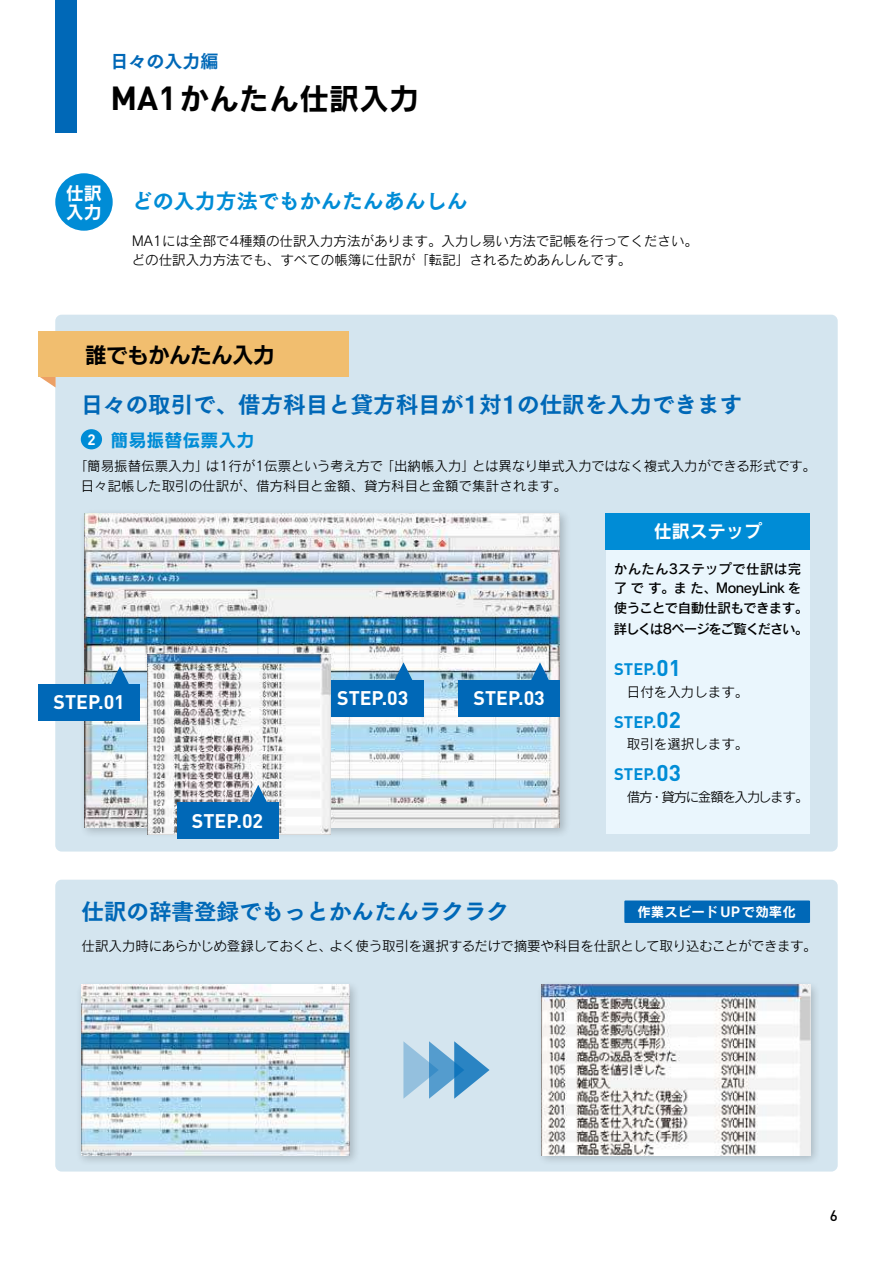
<style>
.page{position:relative;width:893px;height:1263px;background:#fff}
.page>*{position:absolute;margin:0;border:0;box-sizing:border-box;transform-origin:0 0}
.t1{font:30px "Rodin Pro B";color:#000}
.t2{font:22.5px "Tsuku Go Pro E";color:#0068b7}
.t3{font:21px "Tsuku Go Pro E";color:#008cd6}
.t4{font:21px "New Rodin Pro B";color:#000}
.t5{font:700 19.5px "DIN Pro";color:#fff}
.t6{font:18px/19.5px "Rodin Pro B";color:#fff}
.t7{font:18px "Rodin Pro B";color:#008cd6}
.t8{font:18px "Tsuku Go Pro E";color:#0068b7}
.t9{font:700 16.5px "DIN Pro";color:#008cd6}
.t10{font:700 15px "DIN Pro";color:#fff}
.t11{font:500 15px "DIN Pro";color:#000}
.t12{font:13.5px/19.5px "Rodin Pro M";color:#000}
.t13{font:13.5px "Rodin Pro M";letter-spacing:-.02em;color:#000}
.t14{font:13.5px/19.5px "Rodin Pro DB";letter-spacing:-.02em;color:#000}
.t15{font:13.5px "Rodin Pro DB";letter-spacing:-.095em;color:#000}
.t16{font:13.5px "Rodin Pro M";letter-spacing:-.1em;color:#000}
.t17{font:13.5px "Rodin Pro B";color:#fff}
.s1{font-family:"DIN Pro";font-weight:700;font-size:33px}
.s2{font-size:22.5px}
</style>
<div class="page">
<div style="left:55px;top:880px;width:783px;height:291px;background:#d4e5ef;border-radius:6px"></div>
<div style="left:55px;top:173px;width:58px;height:58px;background:#008cd6;border-radius:50%"></div>
<div style="left:55px;top:315px;width:783px;height:536px;background:#d4e5ef;border-radius:6px"></div>
<svg style="left:39px;top:376px;width:17px;height:11px"></svg>
<div style="left:39px;top:331px;width:310px;height:45px;background:#f1be6f"></div>
<div style="left:76px;top:980px;width:285px;height:186px;background:#000;opacity:.2"></div>
<img style="left:81px;top:985px;width:268px;height:170px">
<svg style="left:403px;top:1041px;width:87px;height:58px"></svg>
<div style="left:624px;top:900px;width:186px;height:23px;background:#0068b7"></div>
<div style="left:536px;top:980px;width:285px;height:186px;background:#000;opacity:.2"></div>
<img style="left:542px;top:985px;width:268px;height:170px">
<div style="left:606px;top:549px;width:204px;height:285px;background:#eaf6fd"></div>
<div style="left:606px;top:513px;width:204px;height:36px;background:#008cd6"></div>
<div style="left:80px;top:508px;width:491px;height:330px;background:#000;opacity:.2"></div>
<img style="left:85px;top:513px;width:475px;height:314px">
<div style="left:39px;top:684px;width:101px;height:37px;background:#0068b7"></div>
<svg style="left:109px;top:666px;width:22px;height:18px"></svg>
<div style="left:459px;top:680px;width:101px;height:37px;background:#0068b7"></div>
<svg style="left:529px;top:662px;width:22px;height:18px"></svg>
<div style="left:81px;top:429px;width:21px;height:20px;background:#008cd6;border-radius:50%"></div>
<div style="left:322px;top:680px;width:101px;height:37px;background:#0068b7"></div>
<svg style="left:392px;top:662px;width:23px;height:18px"></svg>
<img style="left:147px;top:654px;width:184px;height:180px">
<div style="left:177px;top:803px;width:101px;height:36px;background:#0068b7"></div>
<svg style="left:247px;top:785px;width:23px;height:18px"></svg>
<div style="left:55px;top:0;width:22px;height:133px;background:#0068b7"></div>
<h3 class="t8" style="left:111px;top:45px;width:109px">日々の入力編</h3>
<h1 class="t1" style="left:111px;top:78px;width:310px"><span class="s1">MA1</span>かんたん仕訳入力</h1>
<h3 class="t6" style="left:66px;top:182px;width:37px">仕訳入力</h3>
<h3 class="t3" style="left:132px;top:182px;width:337px">どの入力方法でもかんたんあんしん</h3>
<p class="t12" style="left:132px;top:230px;width:568px">MA1には全部で4種類の仕訳入力方法があります。入力し易い方法で記帳を行ってください。どの仕訳入力方法でも、すべての帳簿に仕訳が「転記」されるためあんしんです。</p>
<h3 class="t4" style="left:85px;top:337px;width:191px">誰でもかんたん入力</h3>
<h2 class="t2" style="left:81px;top:384px;width:663px">日々の取引で、借方科目と貸方科目が1対1の仕訳を入力できます</h2>
<h3 class="t7" style="left:111px;top:428px;width:146px">簡易振替伝票入力</h3>
<p class="t12" style="left:81px;top:456px;width:737px;text-indent:-7px">「簡易振替伝票入力」は1行が1伝票という考え方で「出納帳入力」とは異なり単式入力ではなく複式入力ができる形式です。日々記帳した取引の仕訳が、借方科目と金額、貸方科目と金額で集計されます。</p>
<p class="t10" style="left:88px;top:427px;width:10px">2</p>
<h3 class="t5" style="left:54px;top:686px;width:73px">STEP.01</h3>
<h3 class="t5" style="left:474px;top:682px;width:73px">STEP.03</h3>
<h3 class="t5" style="left:337px;top:682px;width:73px">STEP.03</h3>
<h3 class="t5" style="left:192px;top:805px;width:73px">STEP.02</h3>
<h3 class="t6" style="left:654px;top:521px;width:109px">仕訳ステップ</h3>
<p class="t14" style="left:614px;top:558px;width:196px">かんたん3ステップで仕訳は完了です。また、MoneyLink を使うことで自動仕訳もできます。</p>
<p class="t15" style="left:614px;top:620px;width:196px">詳しくは8ページをご覧ください。</p>
<p class="t9" style="left:614px;top:655px;width:68px">STEP.<span class="s2">01</span></p>
<p class="t12" style="left:627px;top:682px;width:123px">日付を入力します。</p>
<p class="t9" style="left:614px;top:708px;width:68px">STEP.<span class="s2">02</span></p>
<p class="t12" style="left:627px;top:734px;width:123px">取引を選択します。</p>
<p class="t9" style="left:614px;top:760px;width:68px">STEP.<span class="s2">03</span></p>
<p class="t16" style="left:627px;top:788px;width:183px">借方・貸方に金額を入力します。</p>
<h2 class="t2" style="left:82px;top:891px;width:429px">仕訳の辞書登録でもっとかんたんラクラク</h2>
<p class="t13" style="left:82px;top:937px;width:737px">仕訳入力時にあらかじめ登録しておくと、よく使う取引を選択するだけで摘要や科目を仕訳として取り込むことができます。</p>
<p class="t17" style="left:637px;top:903px;width:160px">作業スピードUPで効率化</p>
<p class="t11" style="left:830px;top:1203px;width:9px">6</p>
</div>
